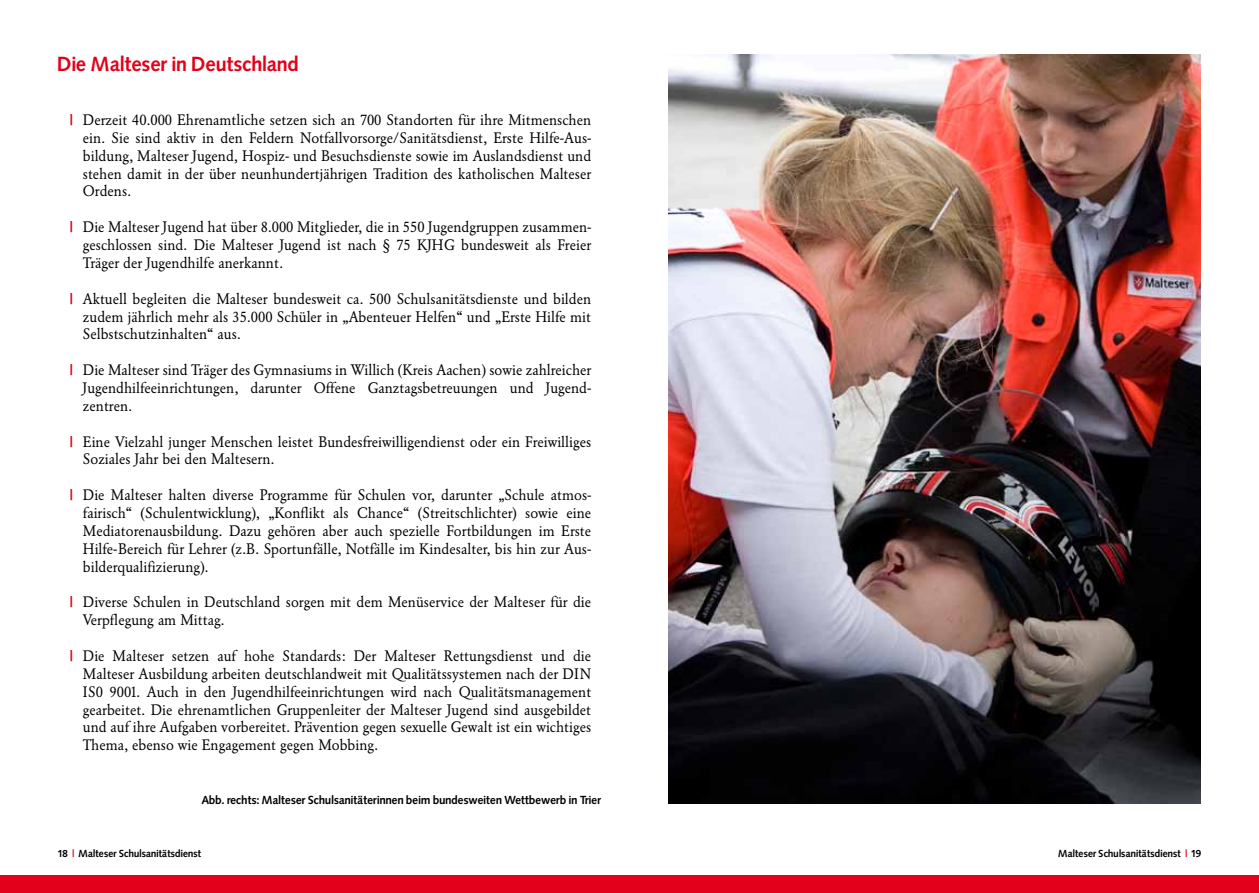
<style>
.page{position:relative;width:1259px;height:893px;background:#fff}
.page>*{position:absolute;margin:0;border:0;box-sizing:border-box;transform-origin:0 0}
.t1{font:21px "Malteser Syntax";color:#e2001a}
.t2{font:15px/17.9px "Malteser Garamond Normal";color:#000;text-align:justify}
.t3{font:12px "Malteser Syntax";color:#000}
.t4{font:10.5px "Malteser Syntax";color:#000}
.s1{font-family:"Malteser Syntax";color:#e2001a}
.s2{color:#e2001a}
</style>
<div class="page">
<div style="left:0;top:875px;width:1259px;height:18px;background:#e2001a"></div>
<img style="left:668px;top:54px;width:532px;height:749px">
<h1 class="t1" style="left:57px;top:53px;width:243px">Die Malteser in Deutschland</h1>
<p class="t2" style="left:83px;top:111px;width:510px;text-indent:-13px"><span class="s1">|</span> Derzeit 40.000 Ehrenamtliche setzen sich an 700 Standorten für ihre Mitmenschen ein. Sie sind aktiv in den Feldern Notfallvorsorge/Sanitätsdienst, Erste Hilfe-Aus&shy;bildung, Malteser Jugend, Hospiz- und Besuchsdienste sowie im Auslandsdienst und stehen damit in der über neunhundertjährigen Tradition des katholischen Malteser Ordens.</p>
<p class="t2" style="left:83px;top:218px;width:510px;text-indent:-13px"><span class="s1">|</span> Die Malteser Jugend hat über 8.000 Mitglieder, die in 550 Jugendgruppen zusammen&shy;geschlossen sind. Die Malteser Jugend ist nach § 75 KJHG bundesweit als Freier Träger der Jugendhilfe anerkannt.</p>
<p class="t2" style="left:83px;top:290px;width:510px;text-indent:-13px"><span class="s1">|</span> Aktuell begleiten die Malteser bundesweit ca. 500 Schulsanitätsdienste und bilden zudem jährlich mehr als 35.000 Schüler in „Abenteuer Helfen“ und „Erste Hilfe mit Selbstschutzinhalten“ aus.</p>
<p class="t2" style="left:83px;top:361px;width:510px;text-indent:-13px"><span class="s1">|</span> Die Malteser sind Träger des Gymnasiums in Willich (Kreis Aachen) sowie zahlreicher Jugendhilfeeinrichtungen, darunter Offene Ganztagsbetreuungen und Jugend&shy;zentren.</p>
<p class="t2" style="left:83px;top:433px;width:510px;text-indent:-13px"><span class="s1">|</span> Eine Vielzahl junger Menschen leistet Bundesfreiwilligendienst oder ein Freiwilliges<br>Soziales Jahr bei den Maltesern.</p>
<p class="t2" style="left:83px;top:486px;width:510px;text-indent:-13px"><span class="s1">|</span> Die Malteser halten diverse Programme für Schulen vor, darunter „Schule atmos&shy;fairisch“ (Schulentwicklung), „Konflikt als Chance“ (Streitschlichter) sowie eine Mediatorenausbildung. Dazu gehören aber auch spezielle Fortbildungen im Erste Hilfe-Bereich für Lehrer (z.B. Sportunfälle, Notfälle im Kindesalter, bis hin zur Aus&shy;bilderqualifizierung).</p>
<p class="t2" style="left:83px;top:593px;width:510px;text-indent:-13px"><span class="s1">|</span> Diverse Schulen in Deutschland sorgen mit dem Menüservice der Malteser für die<br>Verpflegung am Mittag.</p>
<p class="t2" style="left:83px;top:647px;width:510px;text-indent:-13px"><span class="s1">|</span> Die Malteser setzen auf hohe Standards: Der Malteser Rettungsdienst und die Malteser Ausbildung arbeiten deutschlandweit mit Qualitätssystemen nach der DIN IS0 9001. Auch in den Jugendhilfeeinrichtungen wird nach Qualitätsmanagement gearbeitet. Die ehrenamtlichen Gruppenleiter der Malteser Jugend sind ausgebildet und auf ihre Aufgaben vorbereitet. Prävention gegen sexuelle Gewalt ist ein wichtiges Thema, ebenso wie Engagement gegen Mobbing.</p>
<p class="t3" style="left:202px;top:793px;width:401px">Abb. rechts: Malteser Schulsanitäterinnen beim bundesweiten Wettbewerb in Trier</p>
<p class="t4" style="left:57px;top:848px;width:145px">18 <span class="s2">|</span> Malteser Schulsanitätsdienst</p>
<p class="t4" style="left:1058px;top:848px;width:145px">Malteser Schulsanitätsdienst <span class="s2">|</span> 19</p>
</div>
